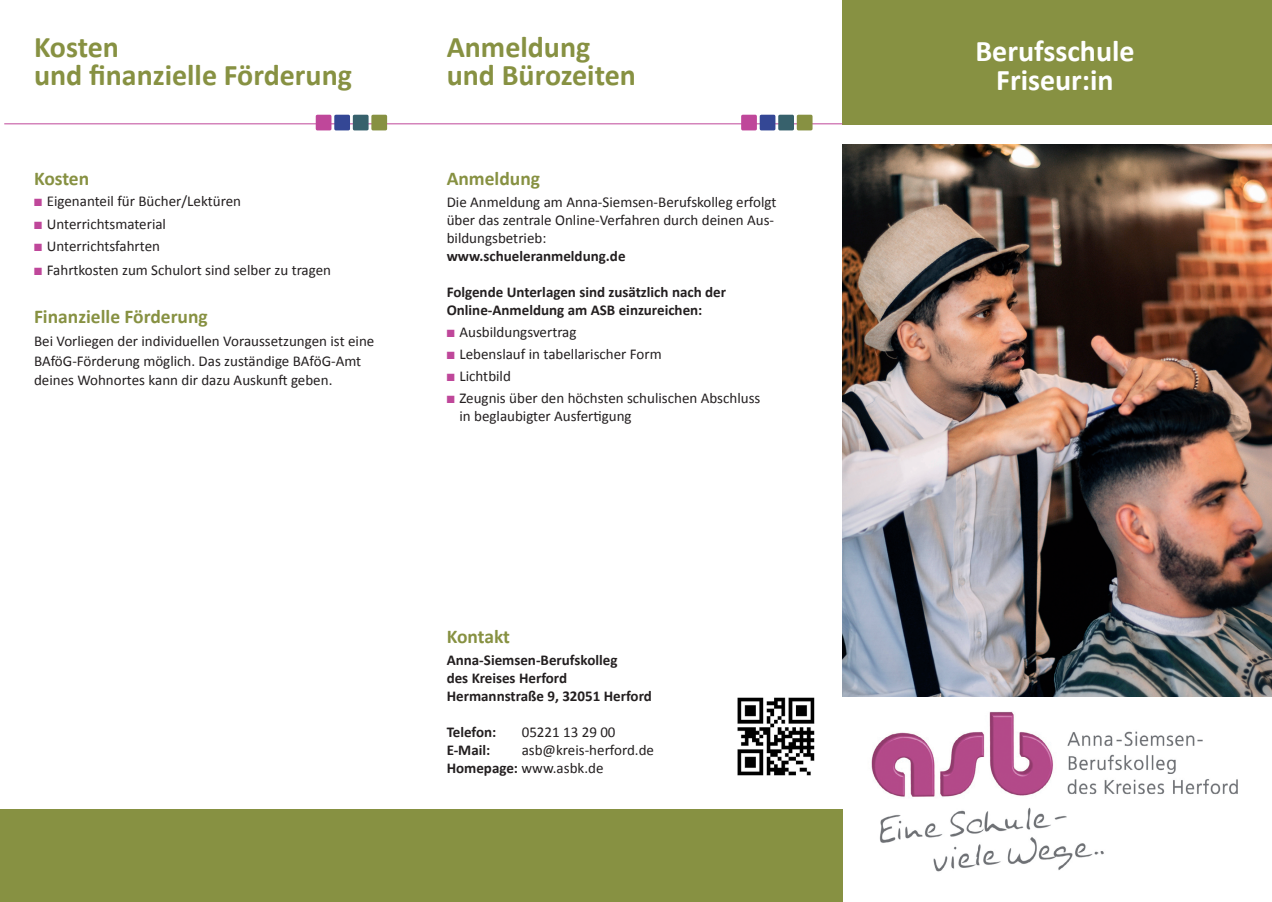
<style>
.page{position:relative;width:1272px;height:902px;background:#fff}
.page>*{position:absolute;margin:0;border:0;box-sizing:border-box;transform-origin:0 0}
.t1{font:700 30px "Calibri";color:#879142}
.t2{font:700 30px "Calibri";color:#fff}
.head{font:700 19.5px "Calibri";color:#879142}
.Grundschrift{font:15px/18px "Calibri";color:#231f20}
.Grundschrift-2{font:700 15px/18px "Calibri";color:#231f20}
.s1{color:#bf479a}
.s2{font-weight:700}
</style>
<div class="page">
<div style="left:842px;top:0;width:429px;height:124px;background:#879142"></div>
<img style="left:842px;top:145px;width:429px;height:551px">
<img style="left:871px;top:711px;width:367px;height:161px">
<hr style="left:4px;top:123px;width:838px;height:1px;background:#bf479a">
<div style="left:316px;top:115px;width:15px;height:15px;background:#bf479a;border-radius:2px"></div>
<div style="left:334px;top:115px;width:16px;height:15px;background:#344795;border-radius:2px"></div>
<div style="left:353px;top:115px;width:15px;height:15px;background:#37616c;border-radius:2px"></div>
<div style="left:371px;top:115px;width:16px;height:15px;background:#879142;border-radius:2px"></div>
<div style="left:741px;top:115px;width:16px;height:15px;background:#bf479a;border-radius:2px"></div>
<div style="left:759px;top:115px;width:16px;height:15px;background:#344795;border-radius:2px"></div>
<div style="left:778px;top:115px;width:16px;height:15px;background:#37616c;border-radius:2px"></div>
<div style="left:796px;top:115px;width:16px;height:15px;background:#879142;border-radius:2px"></div>
<div style="left:0;top:809px;width:842px;height:92px;background:#879142"></div>
<img style="left:737px;top:697px;width:78px;height:79px">
<p class="t1" style="left:34px;top:27px;width:86px">Kosten</p>
<p class="t1" style="left:34px;top:56px;width:319px">und finanzielle Förderung</p>
<p class="head" style="left:34px;top:166px;width:57px">Kosten</p>
<p class="Grundschrift" style="left:34px;top:192px;width:208px"><span class="s1">■</span> Eigenanteil für Bücher/Lektüren</p>
<p class="Grundschrift" style="left:34px;top:214px;width:133px"><span class="s1">■</span> Unterrichtsmaterial</p>
<p class="Grundschrift" style="left:34px;top:236px;width:127px"><span class="s1">■</span> Unterrichtsfahrten</p>
<p class="Grundschrift" style="left:34px;top:260px;width:298px"><span class="s1">■</span> Fahrtkosten zum Schulort sind selber zu tragen</p>
<p class="head" style="left:34px;top:303px;width:175px">Finanzielle Förderung</p>
<p class="Grundschrift" style="left:34px;top:331px;width:342px">Bei Vorliegen der individuellen Voraussetzungen ist eine</p>
<p class="Grundschrift" style="left:34px;top:350px;width:329px;line-height:19.5px">BAföG-Förderung möglich. Das zuständige BAföG-Amt deines Wohnortes kann dir dazu Auskunft geben.</p>
<p class="t1" style="left:446px;top:27px;width:145px">Anmeldung</p>
<p class="t1" style="left:446px;top:56px;width:191px">und Bürozeiten</p>
<p class="head" style="left:446px;top:166px;width:95px">Anmeldung</p>
<p class="Grundschrift" style="left:446px;top:192px;width:331px">Die Anmeldung am Anna-Siemsen-Berufskolleg erfolgt über das zentrale Online-Verfahren durch deinen Aus&shy;bildungsbetrieb:</p>
<p class="Grundschrift-2" style="left:446px;top:247px;width:180px">www.schueleranmeldung.de</p>
<p class="Grundschrift-2" style="left:446px;top:283px;width:281px">Folgende Unterlagen sind zusätzlich nach der<br>Online-Anmeldung am ASB einzureichen:</p>
<p class="Grundschrift" style="left:446px;top:322px;width:131px"><span class="s1">■</span> Ausbildungsvertrag</p>
<p class="Grundschrift" style="left:446px;top:344px;width:216px"><span class="s1">■</span> Lebenslauf in tabellarischer Form</p>
<p class="Grundschrift" style="left:446px;top:366px;width:66px"><span class="s1">■</span> Lichtbild</p>
<p class="Grundschrift" style="left:459px;top:389px;width:302px;text-indent:-13px"><span class="s1">■</span> Zeugnis über den höchsten schulischen Abschluss in beglaubigter Ausfertigung</p>
<p class="head" style="left:446px;top:624px;width:65px">Kontakt</p>
<p class="Grundschrift-2" style="left:446px;top:651px;width:207px">Anna-Siemsen-Berufskolleg<br>des Kreises Herford<br>Hermannstraße 9, 32051 Herford</p>
<p class="Grundschrift-2" style="left:446px;top:723px;width:51px">Telefon:</p>
<p class="Grundschrift" style="left:521px;top:722px;width:95px">05221 13 29 00</p>
<p class="Grundschrift-2" style="left:446px;top:741px;width:45px">E-Mail:</p>
<p class="Grundschrift" style="left:521px;top:740px;width:134px">asb@kreis-herford.de</p>
<p class="Grundschrift" style="left:446px;top:758px;width:158px"><span class="s2">Homepage:</span> www.asbk.de</p>
<p class="t2" style="left:975px;top:32px;width:161px">Berufsschule</p>
<p class="t2" style="left:996px;top:61px;width:119px">Friseur:in</p>
</div>
